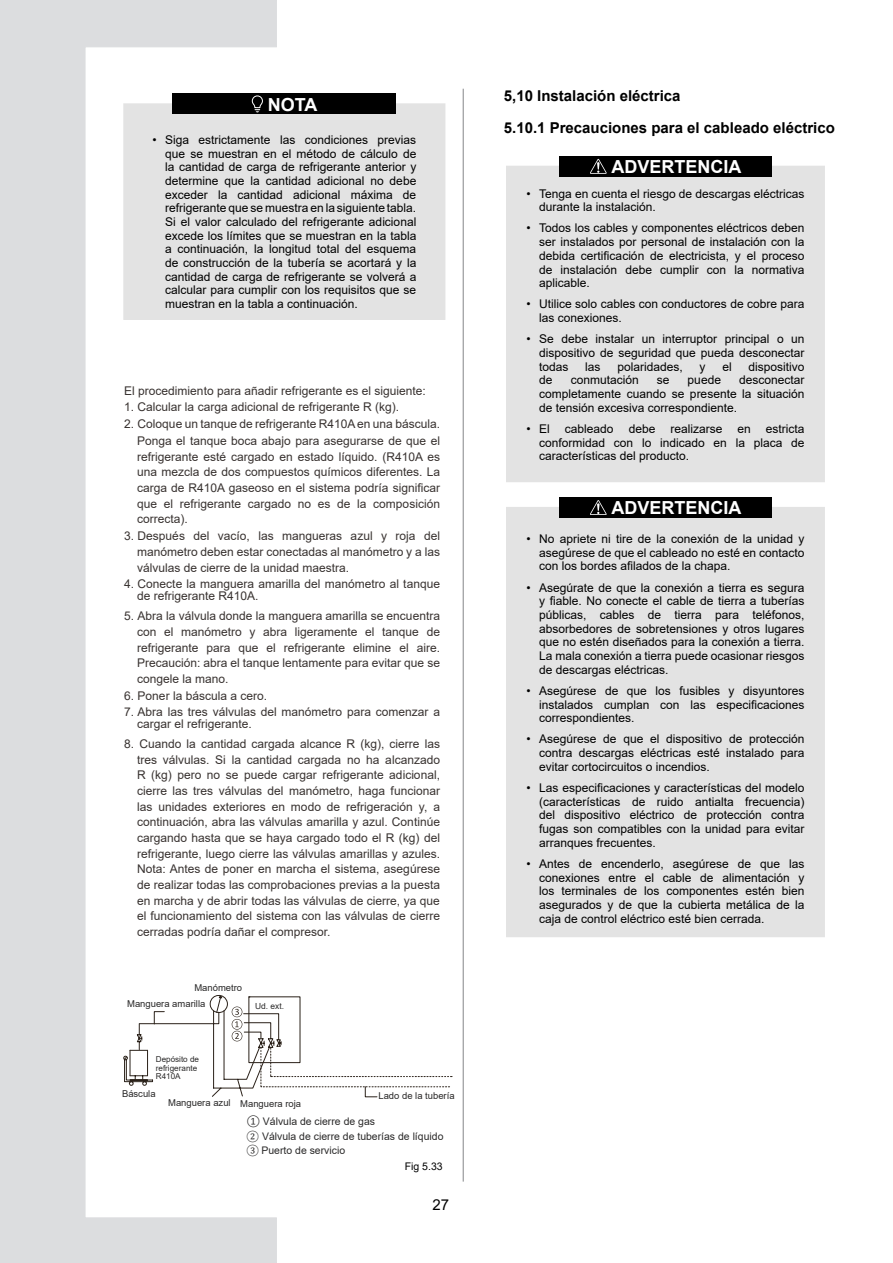
<style>
.page{position:relative;width:893px;height:1263px;background:#fff}
.page>*{position:absolute;margin:0;border:0;box-sizing:border-box;transform-origin:0 0}
.t1{font:700 18px "Arial";color:#fff}
.t2{font:700 15px/31.5px "Arial";color:#000}
.t3{font:15px "Arial";color:#000}
.t4{font:12px/13.6px "Arial";color:#000;text-align:justify}
.t5{font:12px/15.6px "Arial";color:#383230;text-align:justify}
.t6{font:10.5px/14.7px "Arial";color:#2a2929}
.t7{font:10.5px "Arial";color:#000}
.t8{font:9.45px/16.2px "Arial";color:#2a2929}
.t9{font:8.4px "Arial";color:#2a2929}
.t10{font:8.1px/8.1px "Arial";color:#2a2929}
.s1{font-family:"Calibri"}
.s2{font-family:"Cambria Math"}
.s3{font-family:"Cambria"}
</style>
<div class="page">
<hr style="left:463px;top:89px;width:1px;height:1092px;background:#848688">
<svg style="left:0;top:0;width:276px;height:1263px"></svg>
<div style="left:506px;top:166px;width:319px;height:316px;background:#e3e3e3"></div>
<div style="left:506px;top:507px;width:319px;height:430px;background:#e3e3e3"></div>
<div style="left:559px;top:156px;width:213px;height:21px;background:#000"></div>
<svg style="left:590px;top:159px;width:17px;height:15px"></svg>
<div style="left:559px;top:497px;width:213px;height:21px;background:#000"></div>
<svg style="left:590px;top:500px;width:17px;height:15px"></svg>
<div style="left:123px;top:103px;width:322px;height:217px;background:#e3e3e3"></div>
<div style="left:173px;top:94px;width:223px;height:20px;background:#000"></div>
<svg style="left:251px;top:95px;width:12px;height:17px"></svg>
<svg style="left:123px;top:993px;width:330px;height:104px"></svg>
<h1 class="t1" style="left:268px;top:92px;width:51px">NOTA</h1>
<p class="t4" style="left:165px;top:133px;width:253px;text-indent:-13px">• Siga estrictamente las condiciones previas que se muestran en el método de cálculo de la cantidad de carga de refrigerante anterior y determine que la cantidad adicional no debe exceder la cantidad adicional máxima de refrigerante que se muestra en la siguiente tabla.<br>Si el valor calculado del refrigerante adicional excede los límites que se muestran en la tabla a continuación, la longitud total del esquema de construcción de la tubería se acortará y la cantidad de carga de refrigerante se volverá a calcular para cumplir con los requisitos que se muestran en la tabla a continuación.</p>
<p class="t5" style="left:124px;top:383px;width:303px">El procedimiento para añadir refrigerante es el siguiente:</p>
<p class="t5" style="left:124px;top:399px;width:276px">1. Calcular la carga adicional de refrigerante R (kg).</p>
<p class="t5" style="left:124px;top:415px;width:317px;line-height:17.1px;text-align:right">2. Coloque un tanque de refrigerante R410A en una báscula.<br>Ponga el tanque boca abajo para asegurarse de que el</p>
<p class="t5" style="left:137px;top:448px;width:304px">refrigerante esté cargado en estado líquido. (R410A es una mezcla de dos compuestos químicos diferentes. La carga de R410A gaseoso en el sistema podría significar que el refrigerante cargado no es de la composición correcta).</p>
<p class="t5" style="left:137px;top:528px;width:304px;text-indent:-13px">3. Después del vacío, las mangueras azul y roja del manómetro deben estar conectadas al manómetro y a las válvulas de cierre de la unidad maestra.</p>
<p class="t5" style="left:137px;top:578px;width:304px;line-height:12px;text-indent:-13px">4. Conecte la manguera amarilla del manómetro al tanque de refrigerante R410A.</p>
<p class="t5" style="left:137px;top:608px;width:304px;text-indent:-13px">5. Abra la válvula donde la manguera amarilla se encuentra con el manómetro y abra ligeramente el tanque de refrigerante para que el refrigerante elimine el aire.<br>Precaución: abra el tanque lentamente para evitar que se congele la mano.</p>
<p class="t5" style="left:124px;top:687px;width:144px">6. Poner la báscula a cero.</p>
<p class="t5" style="left:137px;top:706px;width:304px;line-height:12px;text-indent:-13px">7. Abra las tres válvulas del manómetro para comenzar a cargar el refrigerante.</p>
<p class="t5" style="left:137px;top:736px;width:304px;text-indent:-13px">8. Cuando la cantidad cargada alcance R (kg), cierre las tres válvulas. Si la cantidad cargada no ha alcanzado R (kg) pero no se puede cargar refrigerante adicional, cierre las tres válvulas del manómetro, haga funcionar las unidades exteriores en modo de refrigeración y, a continuación, abra las válvulas amarilla y azul. Continúe cargando hasta que se haya cargado todo el R (kg) del refrigerante, luego cierre las válvulas amarillas y azules.<br>Nota: Antes de poner en marcha el sistema, asegúrese de realizar todas las comprobaciones previas a la puesta en marcha y de abrir todas las válvulas de cierre, ya que el funcionamiento del sistema con las válvulas de cierre cerradas podría dañar el compresor.</p>
<p class="t8" style="left:127px;top:979px;width:117px;text-indent:67px">Manómetro<br>Manguera amarilla</p>
<p class="t9" style="left:255px;top:1000px;width:30px">Ud. ext.</p>
<p class="t10" style="left:156px;top:1055px;width:45px">Depósito de refrigerante<br>R410A</p>
<p class="t8" style="left:122px;top:1086px;width:35px">Báscula</p>
<p class="t8" style="left:168px;top:1095px;width:134px">Manguera azul Manguera roja</p>
<p class="t8" style="left:378px;top:1088px;width:78px">Lado de la tubería</p>
<p class="t6" style="left:247px;top:1114px;width:198px"><span class="s1">①</span> Válvula de cierre de gas<br><span class="s2">②</span> Válvula de cierre de tuberías de líquido<br><span class="s3">③</span> Puerto de servicio</p>
<p class="t7" style="left:405px;top:1159px;width:39px">Fig 5.33</p>
<p class="t3" style="left:433px;top:1195px;width:18px">27</p>
<p class="t2" style="left:504px;top:80px;width:333px">5,10 Instalación eléctrica<br>5.10.1 Precauciones para el cableado eléctrico</p>
<h1 class="t1" style="left:612px;top:154px;width:131px">ADVERTENCIA</h1>
<p class="t4" style="left:539px;top:186px;width:267px;text-indent:-13px">• Tenga en cuenta el riesgo de descargas eléctricas durante la instalación.</p>
<p class="t4" style="left:539px;top:221px;width:267px;text-indent:-13px">• Todos los cables y componentes eléctricos deben ser instalados por personal de instalación con la debida certificación de electricista, y el proceso de instalación debe cumplir con la normativa aplicable.</p>
<p class="t4" style="left:539px;top:297px;width:267px;text-indent:-13px">• Utilice solo cables con conductores de cobre para las conexiones.</p>
<p class="t4" style="left:539px;top:332px;width:267px;text-indent:-13px">• Se debe instalar un interruptor principal o un dispositivo de seguridad que pueda desconectar todas</p>
<p class="t4" style="left:585px;top:359px;width:17px">las</p>
<p class="t4" style="left:617px;top:359px;width:67px">polaridades,</p>
<p class="t4" style="left:700px;top:359px;width:7px">y</p>
<p class="t4" style="left:722px;top:359px;width:11px">el</p>
<p class="t4" style="left:748px;top:359px;width:58px">dispositivo</p>
<p class="t4" style="left:539px;top:373px;width:15px">de</p>
<p class="t4" style="left:571px;top:373px;width:70px">conmutación</p>
<p class="t4" style="left:657px;top:373px;width:14px">se</p>
<p class="t4" style="left:688px;top:373px;width:35px">puede</p>
<p class="t4" style="left:539px;top:373px;width:267px;text-indent:200px">desconectar completamente cuando se presente la situación de tensión excesiva correspondiente.</p>
<p class="t4" style="left:526px;top:422px;width:25px">• El</p>
<p class="t4" style="left:565px;top:422px;width:50px">cableado</p>
<p class="t4" style="left:629px;top:422px;width:28px">debe</p>
<p class="t4" style="left:670px;top:422px;width:54px">realizarse</p>
<p class="t4" style="left:737px;top:422px;width:15px">en</p>
<p class="t4" style="left:539px;top:422px;width:267px;text-indent:227px">estricta conformidad con lo indicado en la placa de características del producto.</p>
<h1 class="t1" style="left:612px;top:495px;width:131px">ADVERTENCIA</h1>
<p class="t4" style="left:539px;top:532px;width:267px;text-indent:-13px">• No apriete ni tire de la conexión de la unidad y asegúrese de que el cableado no esté en contacto con los bordes afilados de la chapa.</p>
<p class="t4" style="left:539px;top:580px;width:267px;text-indent:-13px">• Asegúrate de que la conexión a tierra es segura y fiable. No conecte el cable de tierra a tuberías públicas, cables de tierra para teléfonos, absorbedores de sobretensiones y otros lugares que no estén diseñados para la conexión a tierra.<br>La mala conexión a tierra puede ocasionar riesgos de descargas eléctricas.</p>
<p class="t4" style="left:539px;top:684px;width:267px;text-indent:-13px">• Asegúrese de que los fusibles y disyuntores instalados cumplan con las especificaciones correspondientes.</p>
<p class="t4" style="left:539px;top:732px;width:267px;text-indent:-13px">• Asegúrese de que el dispositivo de protección contra descargas eléctricas esté instalado para evitar cortocircuitos o incendios.</p>
<p class="t4" style="left:539px;top:781px;width:267px;text-indent:-13px">• Las especificaciones y características del modelo (características de ruido antialta frecuencia) del dispositivo eléctrico de protección contra fugas son compatibles con la unidad para evitar arranques frecuentes.</p>
<p class="t4" style="left:539px;top:857px;width:267px;text-indent:-13px">• Antes de encenderlo, asegúrese de que las conexiones entre el cable de alimentación y los terminales de los componentes estén bien asegurados y de que la cubierta metálica de la caja de control eléctrico esté bien cerrada.</p>
</div>
